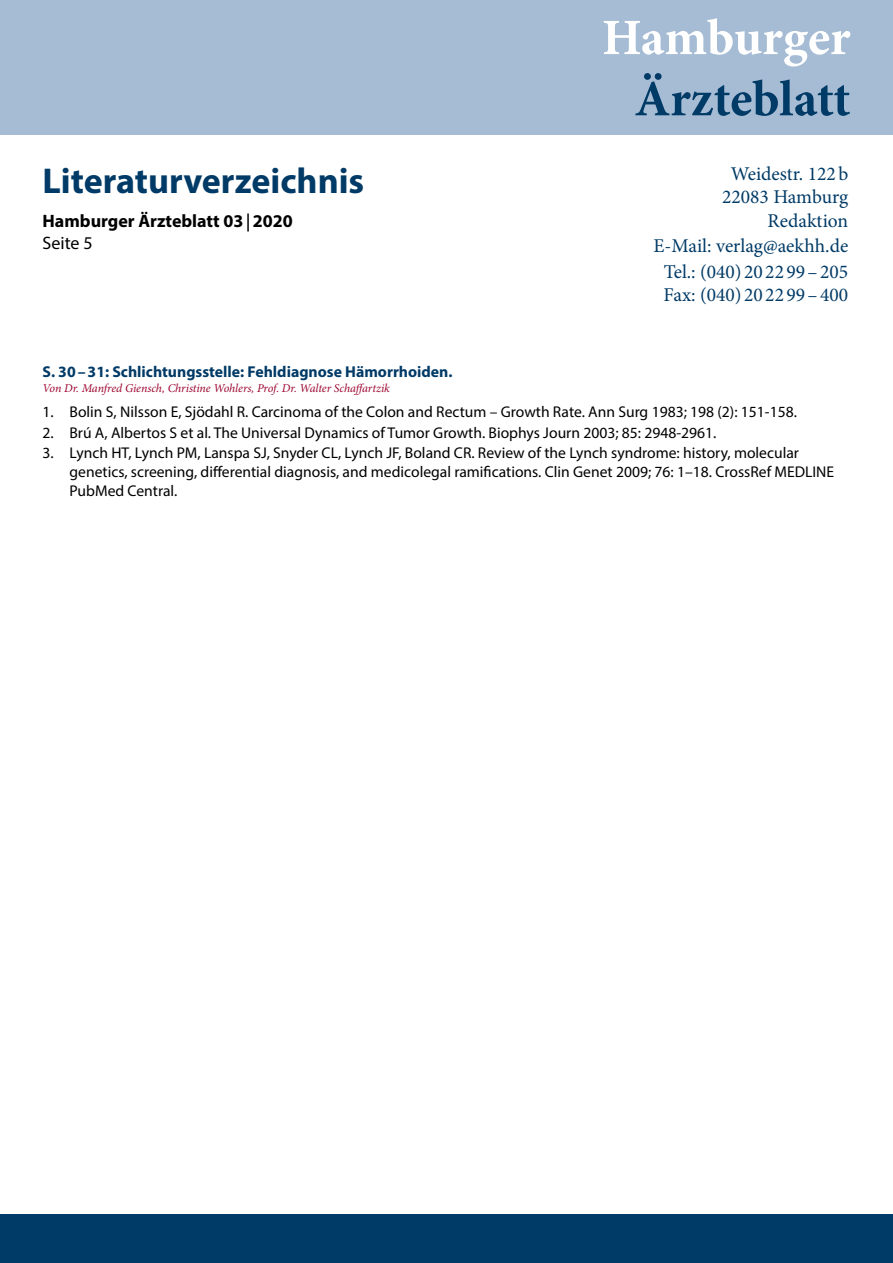
<style>
.page{position:relative;width:893px;height:1263px;background:#fff}
.page>*{position:absolute;margin:0;border:0;box-sizing:border-box;transform-origin:0 0}
.t1{font:700 51px "Minion Pro";letter-spacing:-.005em;color:#003a66}
.t2{font:700 51px "Minion Pro";letter-spacing:-.005em;color:#fff}
.t3{font:700 36px "Myriad Pro";color:#003a66}
.t4{font:19.5px/23.4px "Minion Pro";color:#003a66;text-align:right}
.t5{font:700 18px/21.6px "Myriad Pro";color:#000}
.t6{font:700 15.75px "Myriad Pro";color:#003a66}
.t7{font:15.6px/18.8px "Myriad Pro";color:#000}
.t8{font:italic 12px "Minion Pro";letter-spacing:-.01em;color:#9d0730}
.s1{font-family:"Minion Pro"}
.s2{font-weight:400}
</style>
<div class="page">
<div style="left:0;top:1214px;width:893px;height:49px;background:#003a66"></div>
<div style="left:0;top:0;width:893px;height:135px;background:#a6bcd4"></div>
<h2 class="t3" style="left:43px;top:157px;width:323px">Literaturverzeichnis</h2>
<p class="t5" style="left:43px;top:210px;width:252px">Hamburger Ärzteblatt 03<span class="s1">|</span>2020<br><span class="s2">Seite 5</span></p>
<h1 class="t2" style="left:602px;top:2px;width:250px">Hamburger</h1>
<h1 class="t1" style="left:634px;top:63px;width:217px">Ärzteblatt</h1>
<p class="t4" style="left:722px;top:162px;width:128px">Weidestr. 122b<br>22083 Hamburg<br>Redaktion</p>
<p class="t4" style="left:653px;top:233px;width:196px;line-height:25.5px;text-align:center">E-Mail: verlag@aekhh.de<br>Tel.: (040) 20 22 99–205</p>
<p class="t4" style="left:664px;top:283px;width:186px">Fax: (040) 20 22 99–400</p>
<p class="t6" style="left:43px;top:361px;width:412px">S. 30–31: Schlichtungsstelle: Fehldiagnose Hämorrhoiden.</p>
<p class="t8" style="left:43px;top:380px;width:349px">Von Dr. Manfred Giensch, Christine Wohlers, Prof. Dr. Walter Schaffartzik</p>
<p class="t7" style="left:43px;top:402px;width:756px">1. Bolin S, Nilsson E, Sjödahl R. Carcinoma of the Colon and Rectum – Growth Rate. Ann Surg 1983; 198 (2): 151-158.</p>
<p class="t7" style="left:43px;top:423px;width:675px">2. Brú A, Albertos S et al. The Universal Dynamics of Tumor Growth. Biophys Journ 2003; 85: 2948-2961.</p>
<p class="t7" style="left:70px;top:444px;width:766px;text-indent:-27px">3. Lynch HT, Lynch PM, Lanspa SJ, Snyder CL, Lynch JF, Boland CR. Review of the Lynch syndrome: history, molecular genetics, screening, differential diagnosis, and medicolegal ramifications. Clin Genet 2009; 76: 1–18. CrossRef MEDLINE<br>PubMed Central.</p>
</div>
